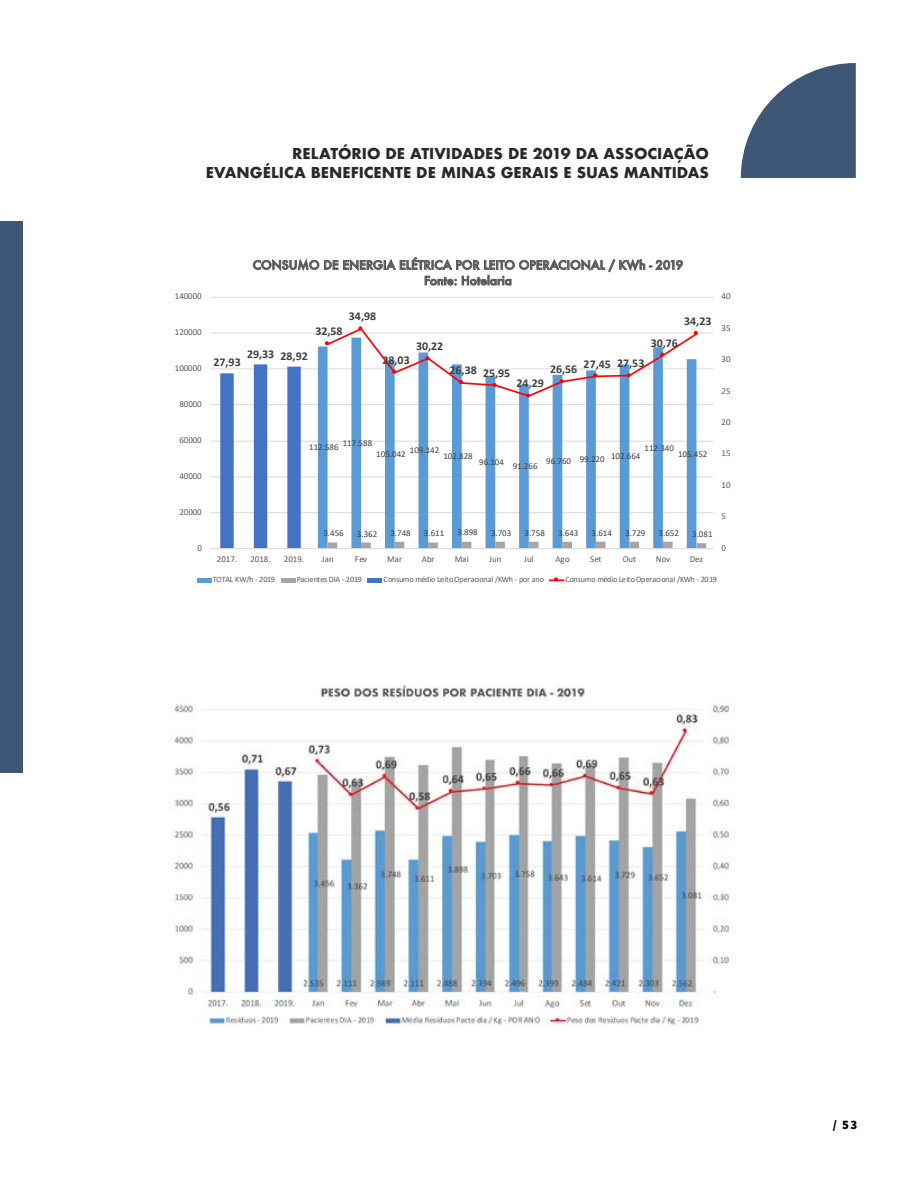
<style>
.page{position:relative;width:918px;height:1188px;background:#fff}
.page>*{position:absolute;margin:0;border:0;box-sizing:border-box;transform-origin:0 0}
.t1{font:700 14.55px/18.9px "Futura";color:#292929;text-align:right}
.t2{font:900 12.75px "Source Sans Pro";color:#000}
.t3{font:700 11.85px "Calibri";color:#404040}
.t4{font:500 11.7px/15.6px "Futura";color:#595959;text-align:center}
.t5{font:9px "Calibri";color:#404040}
.t6{font:9px "Calibri";letter-spacing:-.005em;color:#595959}
.t7{font:8.25px "Calibri";letter-spacing:-.025em;color:#595959}
.t8{font:8.25px "Calibri";letter-spacing:-.045em;color:#595959}
</style>
<div class="page">
<div style="left:0;top:222px;width:22px;height:551px;background:#3f5777"></div>
<hr style="left:210px;top:512px;width:503px;height:1px;background:#d9d9d9">
<hr style="left:210px;top:477px;width:503px;height:1px;background:#d9d9d9">
<hr style="left:210px;top:441px;width:503px;height:1px;background:#d9d9d9">
<hr style="left:210px;top:404px;width:503px;height:1px;background:#d9d9d9">
<hr style="left:210px;top:369px;width:503px;height:1px;background:#d9d9d9">
<hr style="left:210px;top:333px;width:503px;height:1px;background:#d9d9d9">
<hr style="left:210px;top:297px;width:503px;height:1px;background:#d9d9d9">
<svg style="left:318px;top:343px;width:378px;height:205px"></svg>
<svg style="left:328px;top:542px;width:378px;height:6px"></svg>
<svg style="left:220px;top:364px;width:81px;height:184px"></svg>
<hr style="left:210px;top:548px;width:503px;height:1px;background:#d9d9d9">
<svg style="left:325px;top:327px;width:374px;height:71px"></svg>
<hr style="left:197px;top:578px;width:14px;height:4px;background:#5b9bd5">
<hr style="left:281px;top:578px;width:14px;height:4px;background:#a5a5a5">
<hr style="left:368px;top:578px;width:14px;height:4px;background:#4472c4">
<svg style="left:550px;top:578px;width:14px;height:3px"></svg>
<img style="left:169px;top:686px;width:566px;height:340px">
<svg style="left:741px;top:63px;width:115px;height:115px"></svg>
<h1 class="t1" style="left:206px;top:144px;width:505px">RELATÓRIO DE ATIVIDADES DE 2019 DA ASSOCIAÇÃO<br>EVANGÉLICA BENEFICENTE DE MINAS GERAIS E SUAS MANTIDAS</h1>
<p class="t4" style="left:253px;top:257px;width:432px">CONSUMO DE ENERGIA ELÉTRICA POR LEITO OPERACIONAL / KWh - 2019<br>Fonte: Hotelaria</p>
<p class="t6" style="left:175px;top:290px;width:28px">140000</p>
<p class="t6" style="left:722px;top:290px;width:11px">40</p>
<p class="t6" style="left:175px;top:326px;width:28px">120000</p>
<p class="t6" style="left:175px;top:362px;width:28px">100000</p>
<h3 class="t3" style="left:247px;top:347px;width:62px">29,33 28,92</h3>
<h3 class="t3" style="left:213px;top:354px;width:29px">27,93</h3>
<h3 class="t3" style="left:349px;top:308px;width:29px">34,98</h3>
<h3 class="t3" style="left:315px;top:323px;width:29px">32,58</h3>
<h3 class="t3" style="left:416px;top:338px;width:29px">30,22</h3>
<h3 class="t3" style="left:684px;top:313px;width:29px">34,23</h3>
<h3 class="t3" style="left:651px;top:335px;width:29px">30,76</h3>
<h3 class="t3" style="left:382px;top:352px;width:29px">28,03</h3>
<h3 class="t3" style="left:584px;top:355px;width:62px">27,45 27,53</h3>
<h3 class="t3" style="left:550px;top:361px;width:29px">26,56</h3>
<h3 class="t3" style="left:450px;top:363px;width:62px">26,38 25,95</h3>
<h3 class="t3" style="left:517px;top:375px;width:29px">24,29</h3>
<p class="t6" style="left:722px;top:322px;width:11px">35</p>
<p class="t6" style="left:722px;top:353px;width:11px">30</p>
<p class="t6" style="left:722px;top:384px;width:11px">25</p>
<p class="t6" style="left:179px;top:398px;width:24px">80000</p>
<p class="t6" style="left:722px;top:416px;width:11px">20</p>
<p class="t6" style="left:179px;top:434px;width:24px">60000</p>
<p class="t5" style="left:343px;top:437px;width:31px">117.588</p>
<p class="t5" style="left:309px;top:441px;width:31px">112.586</p>
<p class="t5" style="left:376px;top:446px;width:64px">105.042 109.142</p>
<p class="t5" style="left:443px;top:450px;width:31px">102.828</p>
<p class="t5" style="left:479px;top:456px;width:26px">96.104</p>
<p class="t5" style="left:513px;top:460px;width:26px">91.266</p>
<p class="t5" style="left:645px;top:441px;width:31px">112.340</p>
<p class="t5" style="left:678px;top:447px;width:31px">105.452</p>
<p class="t5" style="left:546px;top:453px;width:96px">96.760 99.220 102.664</p>
<p class="t6" style="left:722px;top:447px;width:11px">15</p>
<p class="t6" style="left:179px;top:470px;width:24px">40000</p>
<p class="t6" style="left:722px;top:479px;width:11px">10</p>
<p class="t6" style="left:179px;top:506px;width:24px">20000</p>
<p class="t6" style="left:722px;top:510px;width:6px">5</p>
<p class="t5" style="left:323px;top:527px;width:22px">3.456</p>
<p class="t5" style="left:357px;top:527px;width:22px">3.362</p>
<p class="t5" style="left:390px;top:527px;width:22px">3.748</p>
<p class="t5" style="left:424px;top:527px;width:22px">3.611</p>
<p class="t5" style="left:457px;top:526px;width:22px">3.898</p>
<p class="t5" style="left:491px;top:527px;width:22px">3.703</p>
<p class="t5" style="left:525px;top:527px;width:22px">3.758</p>
<p class="t5" style="left:558px;top:527px;width:22px">3.643</p>
<p class="t5" style="left:592px;top:527px;width:22px">3.614</p>
<p class="t5" style="left:625px;top:527px;width:22px">3.729</p>
<p class="t5" style="left:659px;top:527px;width:22px">3.652</p>
<p class="t5" style="left:692px;top:528px;width:22px">3.081</p>
<p class="t6" style="left:198px;top:541px;width:6px">0</p>
<p class="t6" style="left:722px;top:541px;width:6px">0</p>
<p class="t6" style="left:217px;top:553px;width:22px">2017.</p>
<p class="t6" style="left:250px;top:553px;width:22px">2018.</p>
<p class="t6" style="left:284px;top:553px;width:22px">2019.</p>
<p class="t6" style="left:322px;top:553px;width:14px">Jan</p>
<p class="t6" style="left:355px;top:553px;width:14px">Fev</p>
<p class="t6" style="left:387px;top:553px;width:17px">Mar</p>
<p class="t6" style="left:422px;top:553px;width:14px">Abr</p>
<p class="t6" style="left:455px;top:553px;width:15px">Mai</p>
<p class="t6" style="left:489px;top:553px;width:14px">Jun</p>
<p class="t6" style="left:524px;top:553px;width:11px">Jul</p>
<p class="t6" style="left:555px;top:553px;width:16px">Ago</p>
<p class="t6" style="left:590px;top:553px;width:13px">Set</p>
<p class="t6" style="left:623px;top:553px;width:15px">Out</p>
<p class="t6" style="left:656px;top:553px;width:16px">Nov</p>
<p class="t6" style="left:690px;top:553px;width:15px">Dez</p>
<p class="t7" style="left:213px;top:574px;width:64px">TOTAL KW/h - 2019</p>
<p class="t8" style="left:297px;top:574px;width:67px">Pacientes DIA - 2019</p>
<p class="t7" style="left:384px;top:574px;width:162px">Consumo médio Leito Operacional /KWh - por ano</p>
<p class="t7" style="left:565px;top:574px;width:153px">Consumo médio Leito Operacional /KWh - 2019</p>
<h2 class="t2" style="left:833px;top:1116px;width:26px">/ 53</h2>
</div>
